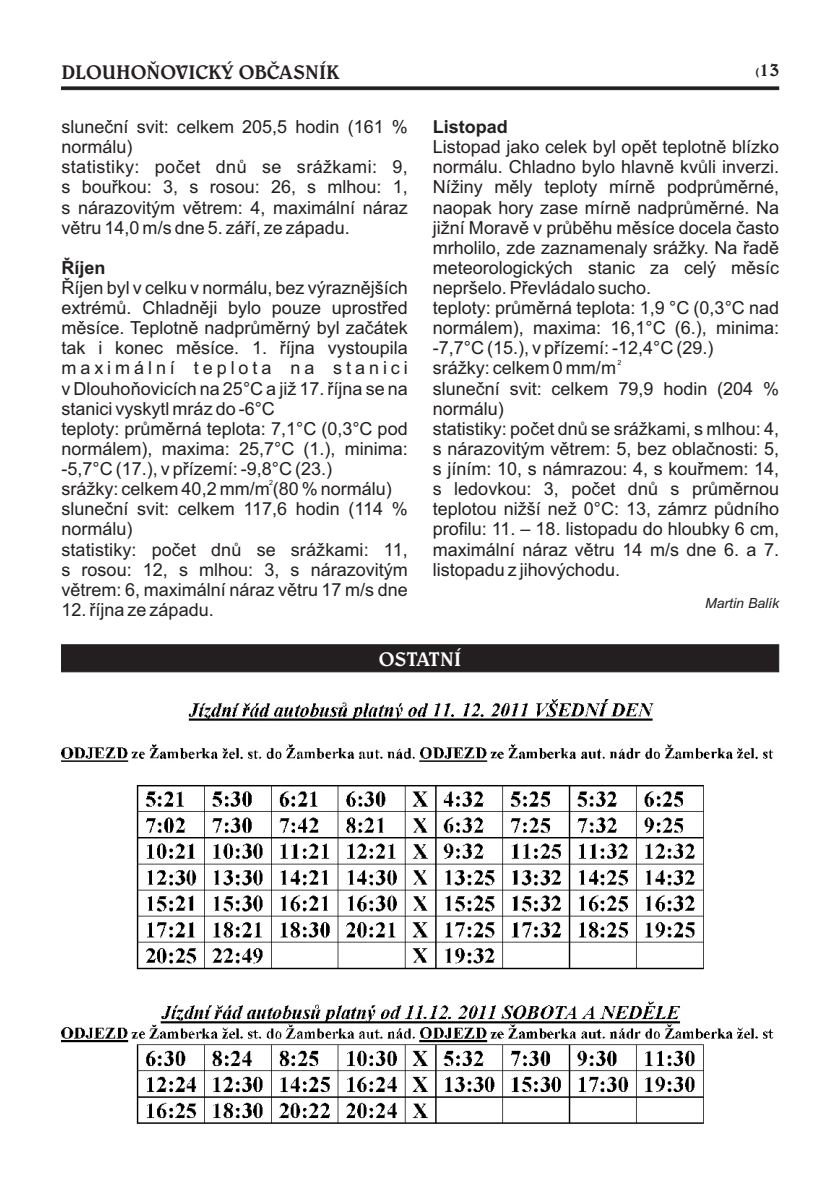
<style>
.page{position:relative;width:840px;height:1191px;background:#fff}
.page>*{position:absolute;margin:0;border:0;box-sizing:border-box;transform-origin:0 0}
.t1{font:20px "Belwe AT Light,Bold";color:#231f20}
.t2{font:20px "Belwe AT Light,Bold";color:#fff}
.t3{font:18px/20.2px "Arial";color:#231f20}
.t4{font:700 18px "Arial";color:#231f20}
.t5{font:italic 14px "Arial";color:#231f20}
.t6{font:7.2px "Arial";color:#231f20}
.s1{font-size:12px}
</style>
<div class="page">
<svg style="left:61px;top:86px;width:717px;height:4px;background:#393637"></svg>
<svg style="left:61px;top:644px;width:717px;height:28px;background:#242021"></svg>
<img style="left:61px;top:699px;width:713px;height:425px">
<p class="t1" style="left:61px;top:63px;width:279px">DLOUHOÒOVICKÝ OBÈASNÍK</p>
<p class="t1" style="left:755px;top:60px;width:26px"><span class="s1">(</span>13</p>
<p class="t3" style="left:61px;top:118px;width:348px">sluneèní svit: celkem 205,5 hodin (161 % normálu)<br>statistiky: poèet dnù se srážkami: 9, s bouøkou: 3, s rosou: 26, s mlhou: 1, s nárazovitým vìtrem: 4, maximální náraz vìtru 14,0 m/s dne 5. záøí, ze západu.</p>
<p class="t4" style="left:61px;top:261px;width:46px">Øíjen</p>
<p class="t3" style="left:61px;top:279px;width:348px">Øíjen byl v celku v normálu, bez výraznìjších extrémù. Chladnìji bylo pouze uprostøed mìsíce. Teplotnì nadprùmìrný byl zaèátek tak i konec mìsíce. 1. øíjna vystoupila maximální teplota na stanici v Dlouhoòovicích na 25°C a již 17. øíjna se na stanici vyskytl mráz do -6°C<br>teploty: prùmìrná teplota: 7,1°C (0,3°C pod normálem), maxima: 25,7°C (1.), minima: -5,7°C (17.), v pøízemí: -9,8°C (23.)<br>srážky: celkem 40,2 mm/m (80 % normálu) sluneèní svit: celkem 117,6 hodin (114 % normálu)<br>statistiky: poèet dnù se srážkami: 11, s rosou: 12, s mlhou: 3, s nárazovitým vìtrem: 6, maximální náraz vìtru 17 m/s dne</p>
<p class="t3" style="left:61px;top:601px;width:154px">12. øíjna ze západu.</p>
<p class="t6" style="left:269px;top:480px;width:5px">2</p>
<p class="t4" style="left:432px;top:120px;width:77px">Listopad</p>
<p class="t3" style="left:432px;top:138px;width:348px">Listopad jako celek byl opìt teplotnì blízko normálu. Chladno bylo hlavnì kvùli inverzi.<br>Nížiny mìly teploty mírnì podprùmìrné, naopak hory zase mírnì nadprùmìrné. Na jižní Moravì v prùbìhu mìsíce docela èasto mrholilo, zde zaznamenaly srážky. Na øadì meteorologických stanic za celý mìsíc nepršelo. Pøevládalo sucho.<br>teploty: prùmìrná teplota: 1,9 °C (0,3°C nad normálem), maxima: 16,1°C (6.), minima: -7,7°C (15.), v pøízemí: -12,4°C (29.)<br>srážky: celkem 0 mm/m<br>sluneèní svit: celkem 79,9 hodin (204 % normálu)<br>statistiky: poèet dnù se srážkami, s mlhou: 4, s nárazovitým vìtrem: 5, bez oblaènosti: 5, s jíním: 10, s námrazou: 4, s kouømem: 14, s ledovkou: 3, poèet dnù s prùmìrnou teplotou nižší než 0°C: 13, zámrz pùdního profilu: 11. – 18. listopadu do hloubky 6 cm, maximální náraz vìtru 14 m/s dne 6. a 7. listopadu z jihovýchodu.</p>
<p class="t5" style="left:704px;top:597px;width:75px">Martin Balík</p>
<p class="t6" style="left:617px;top:359px;width:5px">2</p>
<p class="t2" style="left:379px;top:650px;width:84px">OSTATNÍ</p>
</div>
